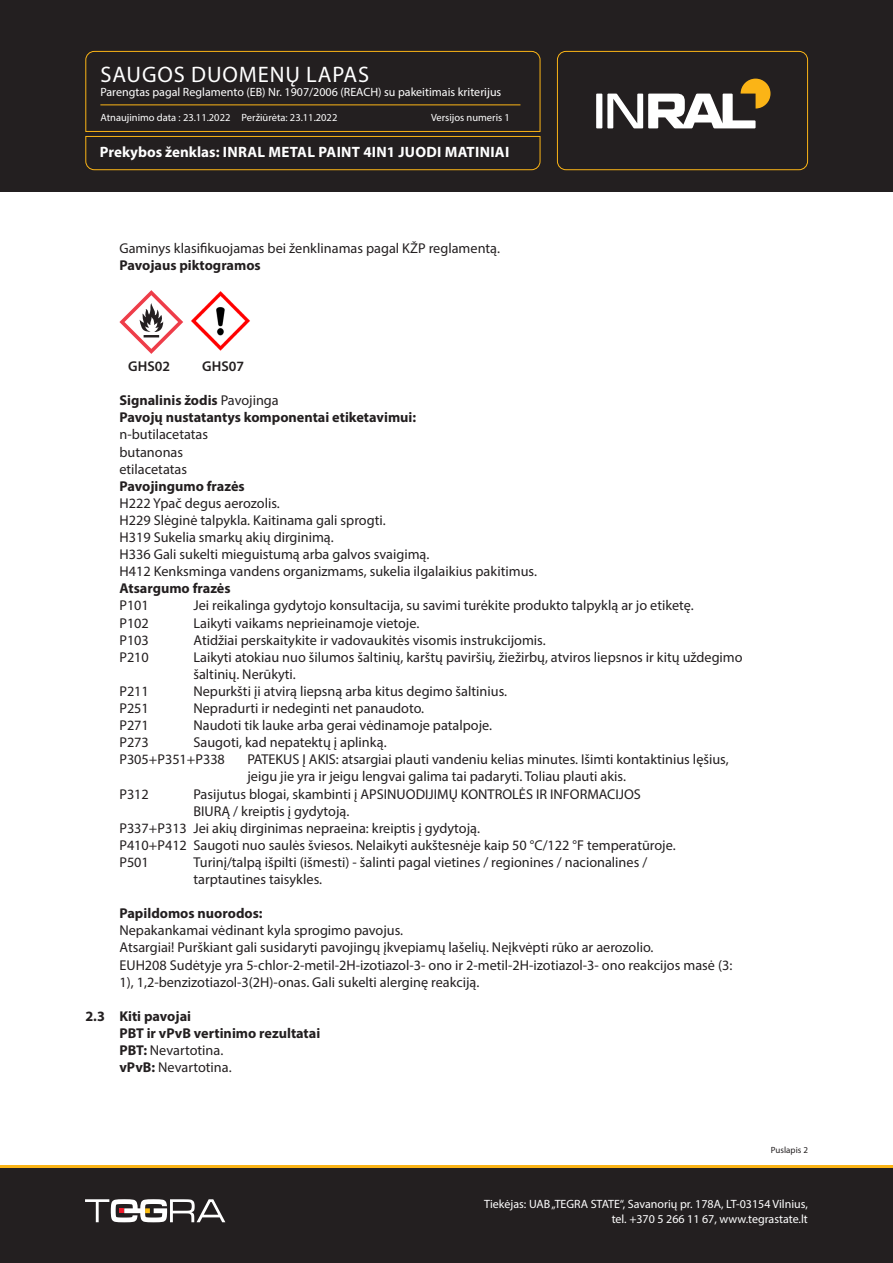
<style>
.page{position:relative;width:893px;height:1263px;background:#fff}
.page>*{position:absolute;margin:0;border:0;box-sizing:border-box;transform-origin:0 0}
.t1{font:22.5px "Myriad Pro";letter-spacing:.04em;color:#fff}
.t2{font:700 15px "Myriad Pro";letter-spacing:.02em;color:#fff}
.Tekstas_paprastas_Bo{font:14.25px "Myriad Pro";color:#231f20}
.Tekstas_paprastas_Bo-2{font:700 14.25px "Myriad Pro";color:#231f20}
._1_1_skyrius_Boldas{font:14.25px "Myriad Pro";color:#231f20}
._1_1_skyrius_Boldas-2{font:700 14.25px "Myriad Pro";color:#231f20}
.Tekstas_paprastas_Bo-3{font:600 14.25px "Myriad Pro";color:#231f20}
.t3{font:12px/14.4px "Myriad Pro";color:#fff;text-align:right}
.t4{font:10.5px "Myriad Pro";color:#fff}
.t5{font:9px "Myriad Pro";color:#231f20}
.s1{font-weight:400}
.s2{font-weight:700}
</style>
<div class="page">
<div style="left:0;top:1165px;width:893px;height:98px;background:#231f20"></div>
<div style="left:0;top:0;width:893px;height:191px;background:#231f20"></div>
<svg style="left:85px;top:51px;width:456px;height:119px"></svg>
<div style="left:557px;top:51px;width:251px;height:119px;border:1px solid #fbb416;border-radius:9px"></div>
<hr style="left:100px;top:104px;width:420px;height:1px;background:#fbb416">
<svg style="left:85px;top:1199px;width:140px;height:23px"></svg>
<div style="left:596px;top:94px;width:6px;height:34px;background:#fff"></div>
<svg style="left:607px;top:79px;width:163px;height:49px"></svg>
<hr style="left:0;top:1165px;width:893px;height:2px;background:#fbb416">
<svg style="left:119px;top:290px;width:64px;height:64px"></svg>
<img style="left:191px;top:291px;width:59px;height:60px">
<h1 class="t1" style="left:101px;top:60px;width:270px">SAUGOS DUOMENŲ LAPAS</h1>
<p class="t3" style="left:100px;top:85px;width:402px">Parengtas pagal Reglamento (EB) Nr. 1907/2006 (REACH) su pakeitimais kriterijus</p>
<p class="t4" style="left:100px;top:111px;width:238px">Atnaujinimo data : 23.11.2022 Peržiūrėta: 23.11.2022</p>
<p class="t4" style="left:431px;top:111px;width:80px">Versijos numeris 1</p>
<p class="t2" style="left:100px;top:143px;width:411px">Prekybos ženklas: INRAL METAL PAINT 4IN1 JUODI MATINIAI</p>
<p class="_1_1_skyrius_Boldas" style="left:119px;top:239px;width:382px">Gaminys klasifikuojamas bei ženklinamas pagal KŽP reglamentą.</p>
<p class="_1_1_skyrius_Boldas-2" style="left:119px;top:256px;width:143px">Pavojaus piktogramos</p>
<p class="Tekstas_paprastas_Bo-3" style="left:128px;top:357px;width:43px">GHS02</p>
<p class="Tekstas_paprastas_Bo-3" style="left:202px;top:357px;width:43px">GHS07</p>
<p class="Tekstas_paprastas_Bo-2" style="left:119px;top:391px;width:161px">Signalinis žodis <span class="s1">Pavojinga</span></p>
<p class="Tekstas_paprastas_Bo-2" style="left:119px;top:408px;width:298px">Pavojų nustatantys komponentai etiketavimui:</p>
<p class="Tekstas_paprastas_Bo" style="left:119px;top:426px;width:90px">n-butilacetatas</p>
<p class="Tekstas_paprastas_Bo" style="left:119px;top:443px;width:65px">butanonas</p>
<p class="Tekstas_paprastas_Bo" style="left:119px;top:460px;width:69px">etilacetatas</p>
<p class="Tekstas_paprastas_Bo-2" style="left:119px;top:477px;width:127px">Pavojingumo frazės</p>
<p class="Tekstas_paprastas_Bo" style="left:119px;top:494px;width:162px">H222 Ypač degus aerozolis.</p>
<p class="Tekstas_paprastas_Bo" style="left:119px;top:511px;width:268px">H229 Slėginė talpykla. Kaitinama gali sprogti.</p>
<p class="Tekstas_paprastas_Bo" style="left:119px;top:528px;width:216px">H319 Sukelia smarkų akių dirginimą.</p>
<p class="Tekstas_paprastas_Bo" style="left:119px;top:546px;width:311px">H336 Gali sukelti mieguistumą arba galvos svaigimą.</p>
<p class="Tekstas_paprastas_Bo" style="left:119px;top:563px;width:419px">H412 Kenksminga vandens organizmams, sukelia ilgalaikius pakitimus.</p>
<p class="Tekstas_paprastas_Bo-2" style="left:119px;top:579px;width:113px">Atsargumo frazės</p>
<p class="Tekstas_paprastas_Bo" style="left:119px;top:597px;width:31px">P101</p>
<p class="Tekstas_paprastas_Bo" style="left:193px;top:597px;width:502px">Jei reikalinga gydytojo konsultacija, su savimi turėkite produkto talpyklą ar jo etiketę.</p>
<p class="Tekstas_paprastas_Bo" style="left:119px;top:614px;width:31px">P102</p>
<p class="Tekstas_paprastas_Bo" style="left:193px;top:614px;width:227px">Laikyti vaikams neprieinamoje vietoje.</p>
<p class="Tekstas_paprastas_Bo" style="left:119px;top:631px;width:31px">P103</p>
<p class="Tekstas_paprastas_Bo" style="left:193px;top:631px;width:354px">Atidžiai perskaitykite ir vadovaukitės visomis instrukcijomis.</p>
<p class="Tekstas_paprastas_Bo" style="left:119px;top:648px;width:31px">P210</p>
<p class="Tekstas_paprastas_Bo" style="left:193px;top:648px;width:551px">Laikyti atokiau nuo šilumos šaltinių, karštų paviršių, žiežirbų, atviros liepsnos ir kitų uždegimo</p>
<p class="Tekstas_paprastas_Bo" style="left:193px;top:665px;width:104px">šaltinių. Nerūkyti.</p>
<p class="Tekstas_paprastas_Bo" style="left:119px;top:682px;width:31px">P211</p>
<p class="Tekstas_paprastas_Bo" style="left:193px;top:682px;width:315px">Nepurkšti įi atvirą liepsną arba kitus degimo šaltinius.</p>
<p class="Tekstas_paprastas_Bo" style="left:119px;top:699px;width:31px">P251</p>
<p class="Tekstas_paprastas_Bo" style="left:193px;top:699px;width:232px">Nepradurti ir nedeginti net panaudoto.</p>
<p class="Tekstas_paprastas_Bo" style="left:119px;top:717px;width:31px">P271</p>
<p class="Tekstas_paprastas_Bo" style="left:193px;top:717px;width:300px">Naudoti tik lauke arba gerai vėdinamoje patalpoje.</p>
<p class="Tekstas_paprastas_Bo" style="left:119px;top:734px;width:31px">P273</p>
<p class="Tekstas_paprastas_Bo" style="left:193px;top:734px;width:195px">Saugoti, kad nepatektų į aplinką.</p>
<p class="Tekstas_paprastas_Bo" style="left:119px;top:751px;width:107px">P305+P351+P338</p>
<p class="Tekstas_paprastas_Bo" style="left:247px;top:751px;width:483px">PATEKUS Į AKIS: atsargiai plauti vandeniu kelias minutes. Išimti kontaktinius lęšius,</p>
<p class="Tekstas_paprastas_Bo" style="left:247px;top:768px;width:380px">jeigu jie yra ir jeigu lengvai galima tai padaryti. Toliau plauti akis.</p>
<p class="Tekstas_paprastas_Bo" style="left:119px;top:785px;width:31px">P312</p>
<p class="Tekstas_paprastas_Bo" style="left:193px;top:785px;width:449px">Pasijutus blogai, skambinti į APSINUODIJIMŲ KONTROLĖS IR INFORMACIJOS</p>
<p class="Tekstas_paprastas_Bo" style="left:193px;top:802px;width:157px">BIURĄ / kreiptis į gydytoją.</p>
<p class="Tekstas_paprastas_Bo" style="left:119px;top:819px;width:362px">P337+P313 Jei akių dirginimas nepraeina: kreiptis į gydytoją.</p>
<p class="Tekstas_paprastas_Bo" style="left:119px;top:836px;width:558px">P410+P412 Saugoti nuo saulės šviesos. Nelaikyti aukštesnėje kaip 50 °C/122 °F temperatūroje.</p>
<p class="Tekstas_paprastas_Bo" style="left:119px;top:853px;width:31px">P501</p>
<p class="Tekstas_paprastas_Bo" style="left:193px;top:853px;width:455px">Turinį/talpą išpilti (išmesti) - šalinti pagal vietines / regionines / nacionalines /</p>
<p class="Tekstas_paprastas_Bo" style="left:193px;top:870px;width:130px">tarptautines taisykles.</p>
<p class="Tekstas_paprastas_Bo-2" style="left:119px;top:904px;width:145px">Papildomos nuorodos:</p>
<p class="Tekstas_paprastas_Bo" style="left:119px;top:922px;width:285px">Nepakankamai vėdinant kyla sprogimo pavojus.</p>
<p class="Tekstas_paprastas_Bo" style="left:119px;top:939px;width:536px">Atsargiai! Purškiant gali susidaryti pavojingų įkvepiamų lašelių. Neįkvėpti rūko ar aerozolio.</p>
<p class="Tekstas_paprastas_Bo" style="left:119px;top:956px;width:614px">EUH208 Sudėtyje yra 5-chlor-2-metil-2H-izotiazol-3- ono ir 2-metil-2H-izotiazol-3- ono reakcijos masė (3:</p>
<p class="Tekstas_paprastas_Bo" style="left:119px;top:973px;width:361px">1), 1,2-benzizotiazol-3(2H)-onas. Gali sukelti alerginę reakciją.</p>
<p class="Tekstas_paprastas_Bo-2" style="left:85px;top:1007px;width:107px">2.3 Kiti pavojai</p>
<p class="Tekstas_paprastas_Bo-2" style="left:119px;top:1024px;width:202px">PBT ir vPvB vertinimo rezultatai</p>
<p class="Tekstas_paprastas_Bo" style="left:119px;top:1041px;width:105px"><span class="s2">PBT:</span> Nevartotina.</p>
<p class="Tekstas_paprastas_Bo" style="left:119px;top:1059px;width:114px"><span class="s2">vPvB:</span> Nevartotina.</p>
<p class="t5" style="left:771px;top:1144px;width:38px">Puslapis 2</p>
<p class="t3" style="left:484px;top:1197px;width:325px">Tiekėjas: UAB „TEGRA STATE“, Savanorių pr. 178A, LT-03154 Vilnius, tel. +370 5 266 11 67, www.tegrastate.lt</p>
</div>
